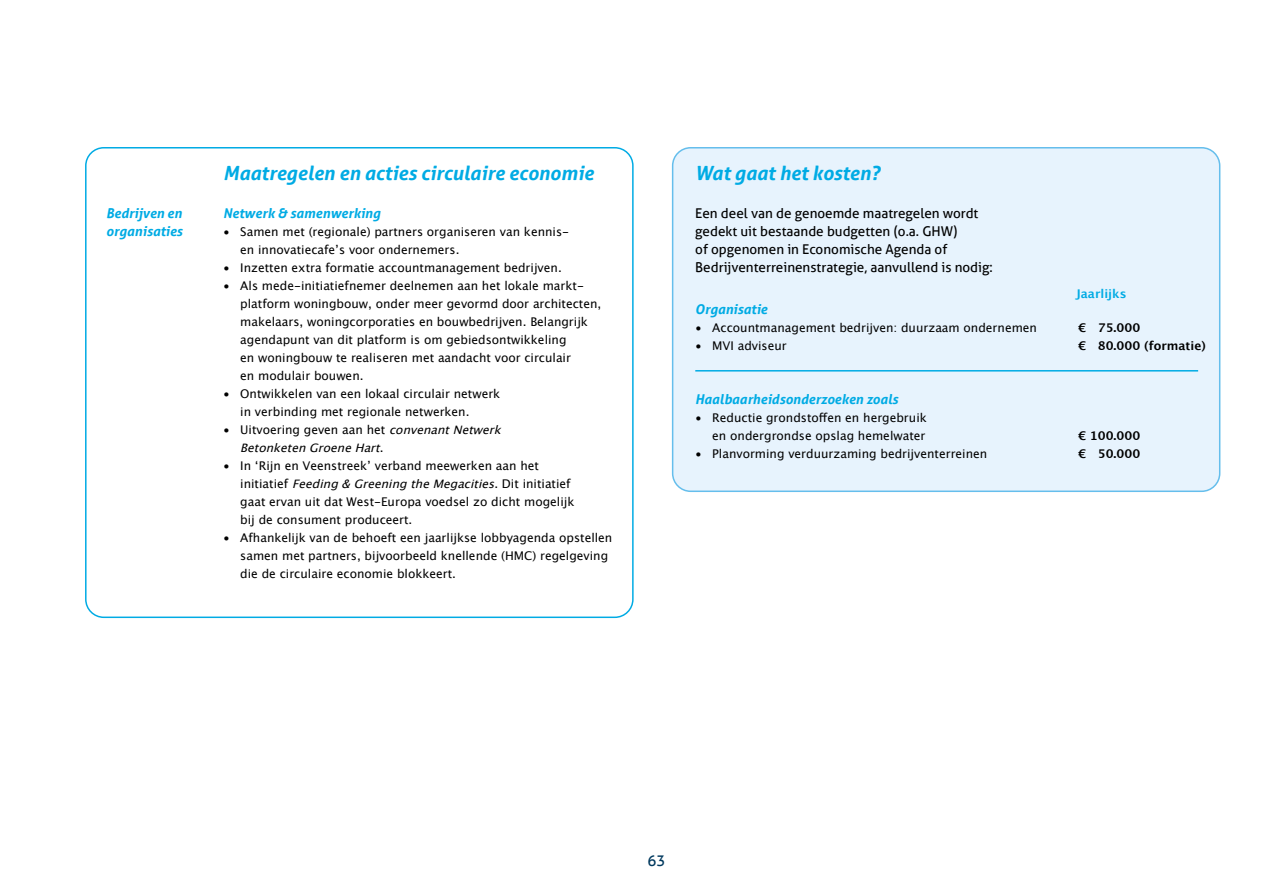
<style>
.page{position:relative;width:1263px;height:893px;background:#fff}
.page>*{position:absolute;margin:0;border:0;box-sizing:border-box;transform-origin:0 0}
.H3_Kader_kop{font:italic 700 19.5px "Aller";color:#00abe4}
.t1{font:15px "Aller";color:#00395e}
.P_Broodtekst_wit_na{font:13.5px/18px "Aller";color:#000}
.P_Broodtekst_wit_na-2{font:italic 700 13.5px/18px "Aller";color:#00abe4}
.t2{font:12px/18px "Lucida Grande 2";color:#000}
.t3{font:12px/18px "Lucida Grande";color:#000;text-align:right}
.t4{font:12px "Lucida Grande Bold 2";color:#000}
.P_Broodtekst_wit_na-3{font:12px "Lucida Grande Bold 2";color:#00abe4}
.t5{font:italic 11.7px "Lucida Grande 2";color:#000}
.t6{font:italic 11.7px "Lucida Grande";color:#000}
.s1{color:#fff}
.s2{font-family:"Lucida Grande"}
.s3{font-style:italic;font-size:11.7px}
.s4{font-family:"Lucida Grande 2";font-style:normal;font-size:12px}
.s5{font-family:"Lucida Grande 2"}
.s6{font-style:normal;font-size:12px}
.s7{font-family:"Aller Regular 2"}
.s8{color:#e7f3fd}
.s9{font-family:"Lucida Grande 2";color:#e7f3fd}
</style>
<div class="page">
<div style="left:85px;top:147px;width:549px;height:471px;border:2px solid #00abe4;border-radius:18px"></div>
<div style="left:673px;top:148px;width:547px;height:343px;background:#e7f3fd;border-radius:18px"></div>
<div style="left:672px;top:147px;width:548px;height:345px;border:2px solid #65beec;border-radius:18px"></div>
<hr style="left:695px;top:370px;width:503px;height:2px;background:#00abe4">
<h1 class="H3_Kader_kop" style="left:223px;top:161px;width:378px">Maatregelen en acties circulaire economie<span class="s1">.</span></h1>
<p class="P_Broodtekst_wit_na-2" style="left:106px;top:204px;width:82px">Bedrijven en organisaties<span class="s1">.</span></p>
<p class="P_Broodtekst_wit_na-2" style="left:223px;top:204px;width:163px">Netwerk &amp; samenwerking<span class="s1">.</span></p>
<p class="t2" style="left:240px;top:223px;width:330px;text-indent:-17px">• Samen met (regionale) partners organiseren van kennis&shy;<span class="s2">en innovatiecafe’s voor ondernemers.</span></p>
<p class="t2" style="left:223px;top:259px;width:340px">• Inzetten extra formatie accountmanagement bedrijven.</p>
<p class="t2" style="left:240px;top:277px;width:363px;text-indent:-17px">• Als mede-initiatiefnemer deelnemen aan het lokale markt&shy;platform woningbouw, onder meer gevormd door architecten, makelaars, woningcorporaties en bouwbedrijven. Belangrijk agendapunt van dit platform is om gebiedsontwikkeling<br>en woningbouw te realiseren met aandacht voor circulair<br>en modulair bouwen.</p>
<p class="t2" style="left:240px;top:385px;width:261px;text-indent:-17px">• Ontwikkelen van een lokaal circulair netwerk in verbinding met regionale netwerken.</p>
<p class="t2" style="left:223px;top:421px;width:284px">• Uitvoering geven aan het <span class="s3">convenantNetwerk</span></p>
<p class="t6" style="left:240px;top:441px;width:146px">BetonketenGroeneHart<span class="s4">.</span></p>
<p class="t3" style="left:223px;top:457px;width:317px"><span class="s5">•</span> In ‘Rijn en Veenstreek’ verband meewerken aan het</p>
<p class="t5" style="left:240px;top:477px;width:332px"><span class="s6">i n i t i at i e f</span> Feeding&amp;GreeningtheMegacities<span class="s6">. D i t i n i t i at i e f</span></p>
<p class="t2" style="left:240px;top:493px;width:336px">gaat ervan uit dat West-Europa voedsel zo dicht mogelijk bij de consument produceert.</p>
<p class="t2" style="left:240px;top:529px;width:374px;text-indent:-17px">• Afhankelijk van de behoeft een jaarlijkse lobbyagenda opstellen <span class="s2">samen met partners, bijvoorbeeld knellende (HMC) regelgeving </span>die de circulaire economie blokkeert.</p>
<p class="H3_Kader_kop" style="left:695px;top:161px;width:186px">Wat gaat het kosten?</p>
<p class="P_Broodtekst_wit_na" style="left:695px;top:204px;width:302px">Een deel van de genoemde maatregelen wordt <span class="s7">gedekt uit bestaande budgetten (o.a. GHW)<br></span>of opgenomen in Economische Agenda of Bedrijventerreinenstrategie, aanvullend is nodig:<span class="s8">.</span></p>
<p class="P_Broodtekst_wit_na-3" style="left:1076px;top:284px;width:52px">Jaarlijks</p>
<p class="P_Broodtekst_wit_na-2" style="left:695px;top:300px;width:78px">Organisatie<span class="s8">.</span></p>
<p class="t2" style="left:695px;top:319px;width:347px">• Accountmanagement bedrijven: duurzaam ondernemen<span class="s8">.</span></p>
<p class="t4" style="left:1078px;top:318px;width:64px">€ 75.000</p>
<p class="t2" style="left:695px;top:337px;width:97px">• MVI adviseur<span class="s8">.</span></p>
<p class="t4" style="left:1078px;top:336px;width:129px">€ 80.000 (formatie)</p>
<p class="P_Broodtekst_wit_na-2" style="left:695px;top:390px;width:208px">Haalbaarheidsonderzoeken zoals<span class="s8">.</span></p>
<p class="t3" style="left:695px;top:409px;width:235px"><span class="s5">•</span> Reductie grondstoffen en hergebruik <span class="s5">en ondergrondse opslag hemelwater</span><span class="s9">.</span></p>
<p class="t4" style="left:1078px;top:426px;width:64px">€ 100.000</p>
<p class="t2" style="left:695px;top:445px;width:297px">• Planvorming verduurzaming bedrijventerreinen<span class="s8">.</span></p>
<p class="t4" style="left:1078px;top:444px;width:64px">€ 50.000</p>
<p class="t1" style="left:648px;top:851px;width:19px">63</p>
</div>
